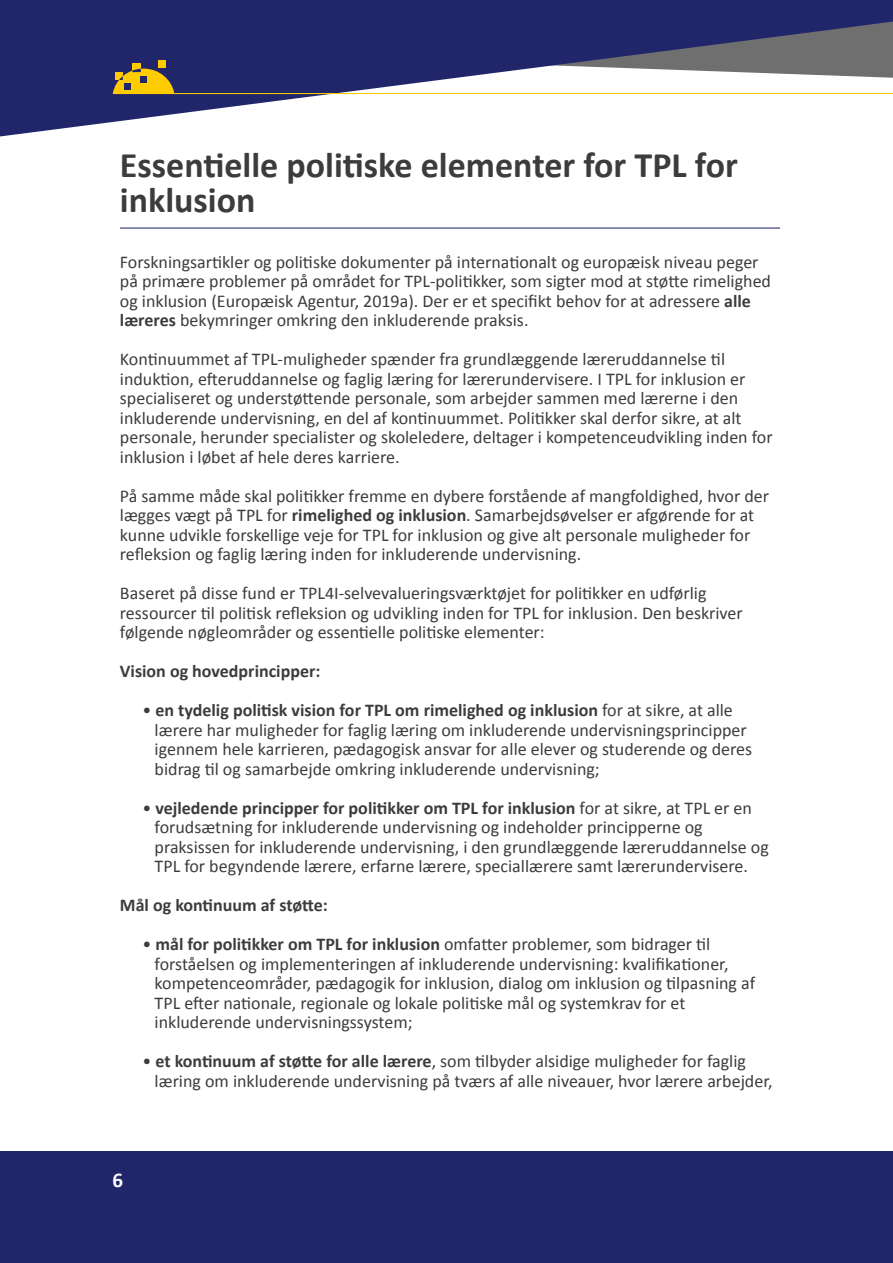
<style>
.page{position:relative;width:893px;height:1263px;background:#fff}
.page>*{position:absolute;margin:0;border:0;box-sizing:border-box;transform-origin:0 0}
.t1{font:700 36px/34.5px "Calibri";color:#3c3c3b}
.t2{font:700 21px "Calibri";color:#fff}
.t3{font:18px/19.5px "Calibri";color:#3c3c3b}
.t4{font:700 18px "Calibri";color:#3c3c3b}
.s1{font-weight:700}
</style>
<div class="page">
<hr style="left:120px;top:228px;width:660px;height:1px;background:#21266b">
<svg style="left:0;top:0;width:893px;height:136px;fill:#21266b"></svg>
<hr style="left:113px;top:93px;width:780px;height:1px;background:#fc0">
<div style="left:159px;top:61px;width:7px;height:7px;background:#fc0"></div>
<div style="left:132px;top:64px;width:9px;height:8px;background:#fc0"></div>
<svg style="left:113px;top:69px;width:61px;height:24px"></svg>
<div style="left:0;top:1151px;width:893px;height:112px;background:#21266b"></div>
<h2 class="t1" style="left:120px;top:146px;width:619px">Essentielle politiske elementer for TPL for inklusion</h2>
<p class="t3" style="left:120px;top:251px;width:653px">Forskningsartikler og politiske dokumenter på internationalt og europæisk niveau peger på primære problemer på området for TPL-politikker, som sigter mod at støtte rimelighed og inklusion (Europæisk Agentur, 2019a). Der er et specifikt behov for at adressere <span class="s1">alle læreres</span> bekymringer omkring den inkluderende praksis.</p>
<p class="t3" style="left:120px;top:349px;width:654px">Kontinuummet af TPL-muligheder spænder fra grundlæggende læreruddannelse til induktion, efteruddannelse og faglig læring for lærerundervisere. I TPL for inklusion er specialiseret og understøttende personale, som arbejder sammen med lærerne i den inkluderende undervisning, en del af kontinuummet. Politikker skal derfor sikre, at alt personale, herunder specialister og skoleledere, deltager i kompetenceudvikling inden for inklusion i løbet af hele deres karriere.</p>
<p class="t3" style="left:120px;top:485px;width:651px">På samme måde skal politikker fremme en dybere forstående af mangfoldighed, hvor der lægges vægt på TPL for <span class="s1">rimelighed og inklusion</span>. Samarbejdsøvelser er afgørende for at kunne udvikle forskellige veje for TPL for inklusion og give alt personale muligheder for refleksion og faglig læring inden for inkluderende undervisning.</p>
<p class="t3" style="left:120px;top:583px;width:624px">Baseret på disse fund er TPL4I-selvevalueringsværktøjet for politikker en udførlig ressourcer til politisk refleksion og udvikling inden for TPL for inklusion. Den beskriver følgende nøgleområder og essentielle politiske elementer:</p>
<p class="t4" style="left:120px;top:660px;width:202px">Vision og hovedprincipper:</p>
<p class="t3" style="left:155px;top:700px;width:599px;text-indent:-12px">• <span class="s1">en tydelig politisk vision for TPL om rimelighed og inklusion</span> for at sikre, at alle lærere har muligheder for faglig læring om inkluderende undervisningsprincipper igennem hele karrieren, pædagogisk ansvar for alle elever og studerende og deres bidrag til og samarbejde omkring inkluderende undervisning;</p>
<p class="t3" style="left:155px;top:797px;width:616px;text-indent:-12px">• <span class="s1">vejledende principper for politikker om TPL for inklusion</span> for at sikre, at TPL er en forudsætning for inkluderende undervisning og indeholder principperne og praksissen for inkluderende undervisning, i den grundlæggende læreruddannelse og TPL for begyndende lærere, erfarne lærere, speciallærere samt lærerundervisere.</p>
<p class="t4" style="left:120px;top:894px;width:209px">Mål og kontinuum af støtte:</p>
<p class="t3" style="left:155px;top:933px;width:602px;text-indent:-12px">• <span class="s1">mål for politikker om TPL for inklusion</span> omfatter problemer, som bidrager til forståelsen og implementeringen af inkluderende undervisning: kvalifikationer, kompetenceområder, pædagogik for inklusion, dialog om inklusion og tilpasning af TPL efter nationale, regionale og lokale politiske mål og systemkrav for et inkluderende undervisningssystem;</p>
<p class="t3" style="left:155px;top:1050px;width:619px;text-indent:-12px">• <span class="s1">et kontinuum af støtte for alle lærere</span>, som tilbyder alsidige muligheder for faglig læring om inkluderende undervisning på tværs af alle niveauer, hvor lærere arbejder,</p>
<p class="t2" style="left:112px;top:1167px;width:12px">6</p>
</div>
